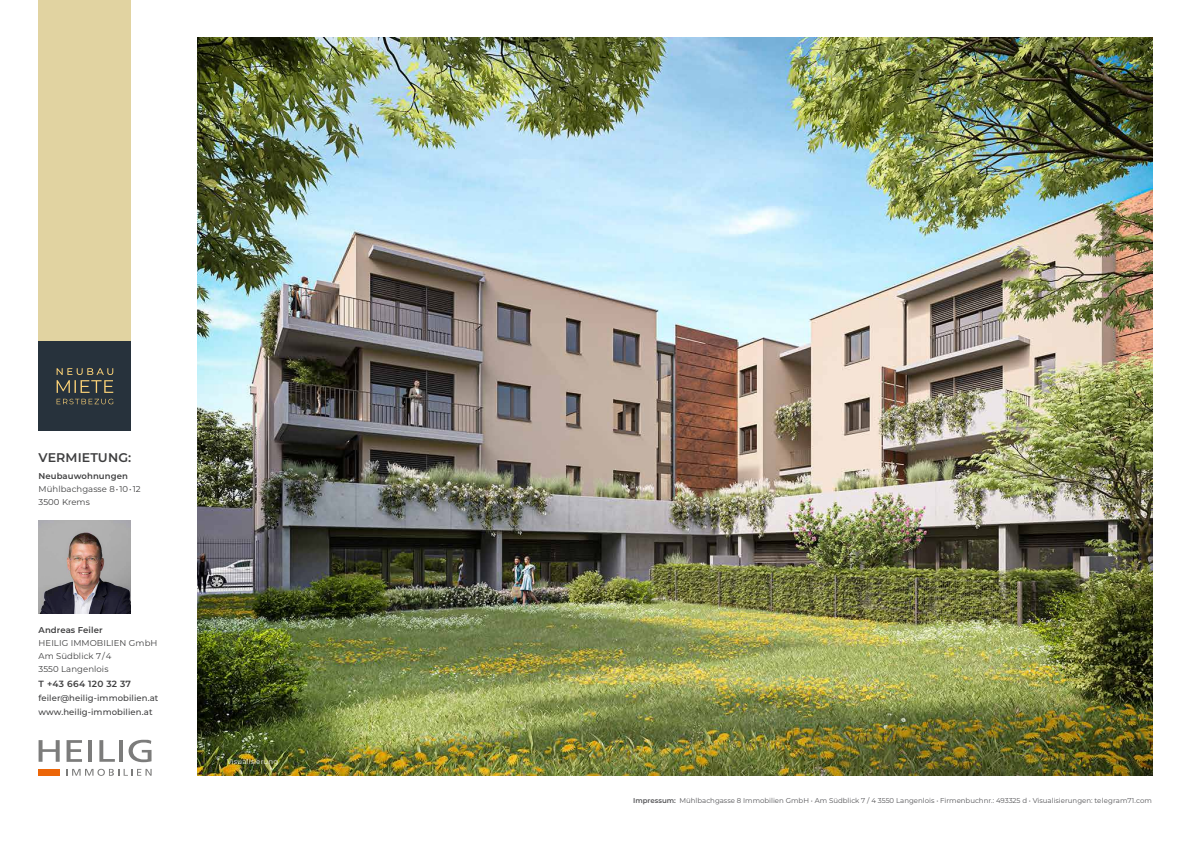
<style>
.page{position:relative;width:1191px;height:842px;background:#fff}
.page>*{position:absolute;margin:0;border:0;box-sizing:border-box;transform-origin:0 0}
.t1{font:600 12.6px "Montserrat";letter-spacing:.01em;color:#3e3e3f}
.t2{font:600 9px "Montserrat";letter-spacing:.025em;color:#3e3e3f}
.t3{font:8.5px "Montserrat";letter-spacing:.01em;color:#3e3e3f}
.t4{font:500 8.5px "Montserrat";letter-spacing:.01em;color:#3e3e3f}
.t5{font:600 8.5px "Montserrat";letter-spacing:.01em;color:#3e3e3f}
.t6{font:7px "Montserrat";color:#535355}
.t7{font:7px "Montserrat";letter-spacing:.02em;color:#fff}
.s1{font-weight:600}
</style>
<div class="page">
<img style="left:197px;top:38px;width:955px;height:737px">
<div style="left:39px;top:0;width:92px;height:350px;background:#e1d3a1"></div>
<img style="left:39px;top:520px;width:92px;height:94px">
<svg style="left:39px;top:740px;width:21px;height:22px"></svg>
<svg style="left:67px;top:740px;width:15px;height:22px"></svg>
<hr style="left:88px;top:740px;width:4px;height:22px;background:#7c7c7b">
<svg style="left:99px;top:740px;width:16px;height:22px"></svg>
<hr style="left:119px;top:740px;width:4px;height:22px;background:#7c7c7b">
<svg style="left:129px;top:740px;width:22px;height:22px"></svg>
<div style="left:39px;top:769px;width:21px;height:7px;background:#ec6608"></div>
<svg style="left:67px;top:769px;width:85px;height:7px"></svg>
<div style="left:39px;top:342px;width:92px;height:89px;background:#27323c"></div>
<svg style="left:57px;top:399px;width:56px;height:5px"></svg>
<svg style="left:57px;top:368px;width:56px;height:25px"></svg>
<p class="t1" style="left:39px;top:449px;width:94px">VERMIETUNG:</p>
<p class="t5" style="left:39px;top:470px;width:91px">Neubauwohnungen</p>
<p class="t3" style="left:39px;top:483px;width:104px">Mühlbachgasse 8 • 10 • 12</p>
<p class="t3" style="left:39px;top:496px;width:53px">3500 Krems</p>
<p class="t5" style="left:39px;top:624px;width:66px">Andreas Feiler</p>
<p class="t3" style="left:39px;top:637px;width:120px">HEILIG IMMOBILIEN GmbH</p>
<p class="t3" style="left:39px;top:650px;width:74px">Am Südblick 7 / 4</p>
<p class="t3" style="left:39px;top:663px;width:71px">3550 Langenlois</p>
<p class="t2" style="left:39px;top:678px;width:94px">T +43 664 120 32 37</p>
<p class="t4" style="left:39px;top:706px;width:115px">www.heilig-immobilien.at</p>
<p class="t4" style="left:39px;top:692px;width:121px">feiler@heilig-immobilien.at</p>
<p class="t7" style="left:227px;top:756px;width:53px">Visualisierung</p>
<p class="t6" style="left:633px;top:796px;width:520px"><span class="s1">Impressum:</span> Mühlbachgasse 8 Immobilien GmbH • Am Südblick 7 / 4 3550 Langenlois • Firmenbuchnr.: 493325 d • Visualisierungen: telegram71.com</p>
</div>
